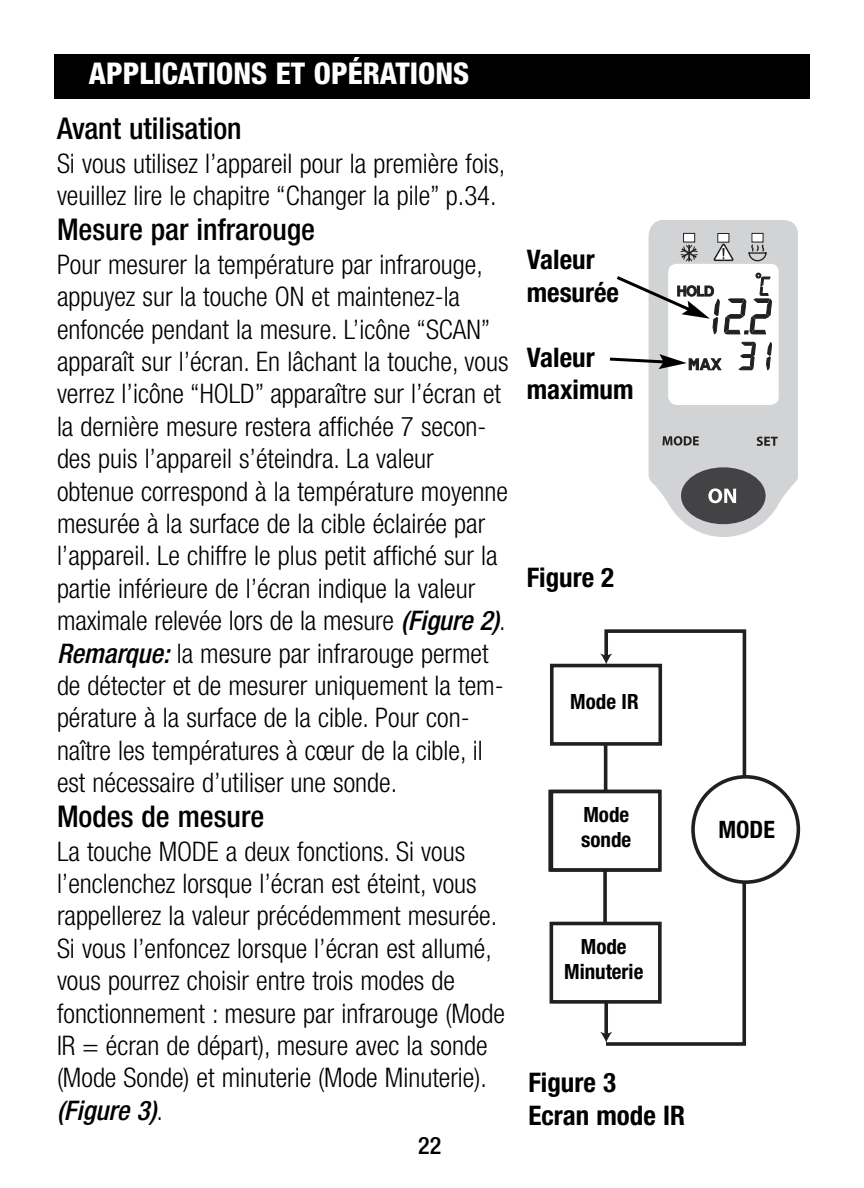
<style>
.page{position:relative;width:864px;height:1188px;background:#fff}
.page>*{position:absolute;margin:0;border:0;box-sizing:border-box;transform-origin:0 0}
.t1{font:500 condensed 30px "Helvetica Neue";color:#000}
.t2{font:800 condensed 30px "Helvetica Neue";color:#fff}
.t3{font:300 condensed 27px/32.4px "Helvetica Neue";color:#000}
.t4{font:700 condensed 27px/32.4px "Helvetica Neue";color:#000}
.t5{font:700 condensed 24px "Helvetica Neue";color:#000}
.t6{font:500 condensed 24px "Helvetica Neue";color:#000}
.t7{font:700 condensed 21px/25.2px "Helvetica Neue";color:#000}
.s1{font-weight:500;font-style:italic}
</style>
<div class="page">
<div style="left:54px;top:54px;width:756px;height:44px;background:#000"></div>
<svg style="left:649px;top:220px;width:149px;height:317px;background:#d7d8da"></svg>
<div style="left:684px;top:233px;width:11px;height:9px;background:#fff"></div>
<div style="left:683px;top:233px;width:12px;height:9px;border:1px solid #231f1f"></div>
<div style="left:718px;top:234px;width:11px;height:8px;background:#fff"></div>
<div style="left:718px;top:233px;width:11px;height:9px;border:1px solid #231f1f"></div>
<div style="left:752px;top:233px;width:11px;height:9px;background:#fff"></div>
<div style="left:752px;top:233px;width:11px;height:9px;border:1px solid #231f1f"></div>
<div style="left:681px;top:467px;width:85px;height:57px;background:#434244;border-radius:50%"></div>
<svg style="left:708px;top:488px;width:28px;height:15px"></svg>
<svg style="left:663px;top:436px;width:36px;height:9px"></svg>
<svg style="left:757px;top:437px;width:21px;height:9px"></svg>
<div style="left:550px;top:664px;width:112px;height:82px;border:4px solid #231f1f"></div>
<svg style="left:603px;top:629px;width:197px;height:255px"></svg>
<svg style="left:600px;top:654px;width:12px;height:10px"></svg>
<hr style="left:604px;top:745px;width:3px;height:45px;background:#231f1f">
<svg style="left:603px;top:872px;width:4px;height:7px"></svg>
<svg style="left:600px;top:879px;width:148px;height:167px"></svg>
<div style="left:551px;top:792px;width:109px;height:78px;background:#fff"></div>
<div style="left:550px;top:790px;width:112px;height:82px;border:4px solid #231f1f"></div>
<div style="left:551px;top:923px;width:109px;height:79px;background:#fff"></div>
<div style="left:550px;top:922px;width:112px;height:82px;border:4px solid #231f1f"></div>
<svg style="left:609px;top:242px;width:171px;height:164px"></svg>
<p class="t2" style="left:89px;top:63px;width:382px">APPLICATIONS ET OPÉRATIONS</p>
<p class="t1" style="left:57px;top:118px;width:186px">Avant utilisation</p>
<p class="t3" style="left:57px;top:150px;width:450px">Si vous utilisez l’appareil pour la première fois, veuillez lire le chapitre “Changer la pile” p.34.</p>
<p class="t1" style="left:57px;top:219px;width:260px">Mesure par infrarouge</p>
<p class="t3" style="left:57px;top:250px;width:453px">Pour mesurer la température par infrarouge, appuyez sur la touche ON et maintenez-la enfoncée pendant la mesure. L’icône “SCAN” apparaît sur l’écran. En lâchant la touche, vous verrez l’icône “HOLD” apparaître sur l’écran et la dernière mesure restera affichée 7 secon&shy;des puis l’appareil s’éteindra. La valeur obtenue correspond à la température moyenne mesurée à la surface de la cible éclairée par l’appareil. Le chiffre le plus petit affiché sur la partie inférieure de l’écran indique la valeur maximale relevée lors de la mesure <span class="s1">(Figure 2)</span>.<br><span class="s1">Remarque:</span> la mesure par infrarouge permet de détecter et de mesurer uniquement la tem&shy;pérature à la surface de la cible. Pour con&shy;naître les températures à cœur de la cible, il est nécessaire d’utiliser une sonde.</p>
<p class="t1" style="left:57px;top:805px;width:209px">Modes de mesure</p>
<p class="t3" style="left:57px;top:837px;width:449px">La touche MODE a deux fonctions. Si vous l’enclenchez lorsque l’écran est éteint, vous rappellerez la valeur précédemment mesurée.<br>Si vous l’enfoncez lorsque l’écran est allumé, vous pourrez choisir entre trois modes de fonctionnement : mesure par infrarouge (Mode IR = écran de départ), mesure avec la sonde (Mode Sonde) et minuterie (Mode Minuterie). <span class="s1">(Figure 3)</span>.</p>
<p class="t6" style="left:418px;top:1137px;width:25px">22</p>
<p class="t4" style="left:527px;top:246px;width:94px">Valeur mesurée</p>
<p class="t4" style="left:527px;top:343px;width:108px">Valeur maximum</p>
<p class="t4" style="left:527px;top:563px;width:89px">Figure 2</p>
<p class="t7" style="left:570px;top:691px;width:70px">Mode IR</p>
<p class="t7" style="left:581px;top:803px;width:52px">Mode sonde</p>
<p class="t7" style="left:564px;top:936px;width:81px;text-align:center">Mode<br>Minuterie</p>
<p class="t4" style="left:528px;top:1069px;width:158px">Figure 3<br>Ecran mode IR</p>
<p class="t5" style="left:718px;top:821px;width:58px">MODE</p>
</div>
